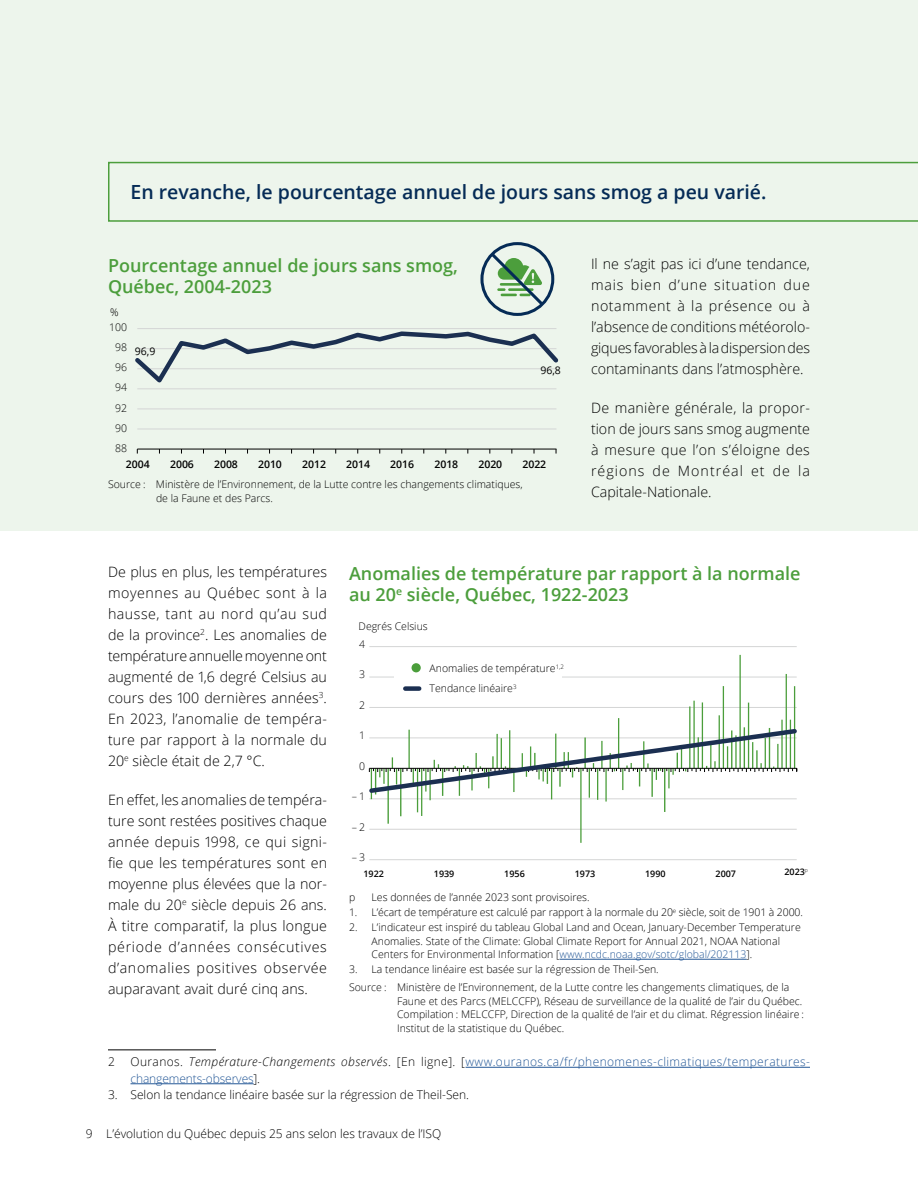
<style>
.page{position:relative;width:918px;height:1188px;background:#fff}
.page>*{position:absolute;margin:0;border:0;box-sizing:border-box;transform-origin:0 0}
.Exergue{font:600 19.5px "Open Sans";color:#052b56}
.Titre{font:600 18px/21.6px "Open Sans";color:#4c9e3c}
.Texte_courant_1_col{font:300 14.25px/21px "Open Sans";color:#000;text-align:justify}
.Notes_bas_page{font:300 12px/16.5px "Open Sans";letter-spacing:.035em;color:#245897}
.Notes_bas_page-2{font:300 12px "Open Sans";color:#000}
.Notes_-_générales___sources{font:300 10.5px/13.5px "Open Sans";color:#000}
.Notes{font:300 10.5px/13.5px "Open Sans";color:#000}
.t1{font:600 10.5px "Open Sans";color:#000}
.t2{font:10.5px "Open Sans";color:#000}
.t3{font:600 9px "Open Sans";color:#000}
.s1{color:#245897}
.s2{color:#000}
.s3{font-style:italic;color:#000}
</style>
<div class="page">
<hr style="left:108px;top:1050px;width:108px;height:1px;background:#000">
<hr style="left:466px;top:1067px;width:344px;height:1px;background:#245897">
<hr style="left:130px;top:1083px;width:124px;height:1px;background:#245897">
<div style="left:0;top:0;width:918px;height:531px;background:#edf5ec"></div>
<hr style="left:137px;top:328px;width:419px;height:1px;background:#d4d5d5">
<hr style="left:137px;top:389px;width:419px;height:1px;background:#d4d5d5">
<hr style="left:137px;top:409px;width:419px;height:1px;background:#d4d5d5">
<hr style="left:137px;top:429px;width:419px;height:1px;background:#d4d5d5">
<hr style="left:137px;top:449px;width:419px;height:1px;background:#000">
<svg style="left:135px;top:331px;width:424px;height:52px"></svg>
<div style="left:480px;top:242px;width:74px;height:74px;border:3px solid #052b56;border-radius:50%"></div>
<svg style="left:488px;top:250px;width:59px;height:59px"></svg>
<svg style="left:108px;top:162px;width:810px;height:60px"></svg>
<hr style="left:560px;top:959px;width:187px;height:1px;background:#245897">
<hr style="left:369px;top:646px;width:428px;height:1px;background:#d4d5d5">
<hr style="left:369px;top:677px;width:428px;height:1px;background:#d4d5d5">
<hr style="left:369px;top:707px;width:428px;height:1px;background:#d4d5d5">
<hr style="left:369px;top:799px;width:428px;height:1px;background:#d4d5d5">
<hr style="left:369px;top:829px;width:428px;height:1px;background:#d4d5d5">
<hr style="left:369px;top:859px;width:428px;height:1px;background:#d4d5d5">
<svg style="left:371px;top:655px;width:424px;height:188px"></svg>
<svg style="left:368px;top:726px;width:430px;height:70px"></svg>
<div style="left:394px;top:654px;width:168px;height:46px;background:#fff"></div>
<div style="left:412px;top:663px;width:9px;height:9px;background:#4b9e3b;border-radius:50%"></div>
<div style="left:405px;top:686px;width:14px;height:5px;background:#1b2f51"></div>
<p class="Exergue" style="left:130px;top:179px;width:638px">En revanche, le pourcentage annuel de jours sans smog a peu varié.</p>
<p class="Titre" style="left:108px;top:254px;width:352px">Pourcentage annuel de jours sans smog,<br>Québec, 2004-2023</p>
<p class="Notes_-_générales___sources" style="left:110px;top:305px;width:10px">%</p>
<p class="Notes_-_générales___sources" style="left:109px;top:320px;width:19px">100</p>
<p class="Notes_-_générales___sources" style="left:115px;top:341px;width:13px">98</p>
<p class="Notes_-_générales___sources" style="left:115px;top:361px;width:13px">96</p>
<p class="Notes_-_générales___sources" style="left:115px;top:381px;width:13px">94</p>
<p class="Notes_-_générales___sources" style="left:115px;top:401px;width:13px">92</p>
<p class="Notes_-_générales___sources" style="left:115px;top:421px;width:13px">90</p>
<p class="Notes_-_générales___sources" style="left:115px;top:442px;width:13px">88</p>
<p class="t2" style="left:135px;top:344px;width:22px">96,9</p>
<p class="t2" style="left:540px;top:363px;width:22px">96,8</p>
<p class="t1" style="left:126px;top:457px;width:25px">2004</p>
<p class="t1" style="left:170px;top:457px;width:25px">2006</p>
<p class="t1" style="left:214px;top:457px;width:25px">2008</p>
<p class="t1" style="left:258px;top:457px;width:25px">2010</p>
<p class="t1" style="left:302px;top:457px;width:25px">2012</p>
<p class="t1" style="left:346px;top:457px;width:25px">2014</p>
<p class="t1" style="left:390px;top:457px;width:25px">2016</p>
<p class="t1" style="left:434px;top:457px;width:25px">2018</p>
<p class="t1" style="left:478px;top:457px;width:25px">2020</p>
<p class="t1" style="left:523px;top:457px;width:25px">2022</p>
<p class="Notes_-_générales___sources" style="left:156px;top:478px;width:368px;text-indent:-48px">Source : Ministère de l’Environnement, de la Lutte contre les changements climatiques, de la Faune et des Parcs.</p>
<p class="Texte_courant_1_col" style="left:591px;top:253px;width:221px">Il ne s’agit pas ici d’une tendance, mais bien d’une situation due notamment à la présence ou à l’absence de conditions météorolo&shy;giques favorables à la dispersion des contaminants dans l’atmosphère.</p>
<p class="Texte_courant_1_col" style="left:591px;top:397px;width:221px">De manière générale, la propor&shy;tion de jours sans smog augmente à mesure que l’on s’éloigne des régions de Montréal et de la Capitale-Nationale.</p>
<p class="Texte_courant_1_col" style="left:108px;top:561px;width:221px">De plus en plus, les températures moyennes au Québec sont à la hausse, tant au nord qu’au sud de la province<sup>2</sup>. Les anomalies de température annuelle moyenne ont augmenté de 1,6 degré Celsius au cours des 100 dernières années<sup>3</sup>.<br>En 2023, l’anomalie de tempéra&shy;ture par rapport à la normale du 20<sup>e</sup> siècle était de 2,7 °C.</p>
<p class="Texte_courant_1_col" style="left:108px;top:789px;width:221px">En effet, les anomalies de tempéra&shy;ture sont restées positives chaque année depuis 1998, ce qui signi&shy;fie que les températures sont en moyenne plus élevées que la nor&shy;male du 20<sup>e</sup> siècle depuis 26 ans.<br>À titre comparatif, la plus longue période d’années consécutives d’anomalies positives observée auparavant avait duré cinq ans.</p>
<p class="Titre" style="left:349px;top:562px;width:453px">Anomalies de température par rapport à la normale au 20<sup>e</sup> siècle, Québec, 1922-2023</p>
<p class="Notes_-_générales___sources" style="left:359px;top:619px;width:71px">Degrés Celsius</p>
<p class="Notes_-_générales___sources" style="left:359px;top:637px;width:7px">4</p>
<p class="Notes_-_générales___sources" style="left:359px;top:668px;width:7px">3</p>
<p class="Notes_-_générales___sources" style="left:359px;top:698px;width:7px">2</p>
<p class="Notes_-_générales___sources" style="left:359px;top:729px;width:7px">1</p>
<p class="Notes_-_générales___sources" style="left:359px;top:759px;width:7px">0</p>
<p class="Notes_-_générales___sources" style="left:352px;top:789px;width:15px">– 1</p>
<p class="Notes_-_générales___sources" style="left:352px;top:820px;width:15px">– 2</p>
<p class="Notes_-_générales___sources" style="left:352px;top:850px;width:15px">– 3</p>
<p class="Notes_-_générales___sources" style="left:430px;top:661px;width:136px">Anomalies de température<sup>1,2</sup></p>
<p class="Notes_-_générales___sources" style="left:430px;top:681px;width:88px">Tendance linéaire<sup>3</sup></p>
<p class="t3" style="left:363px;top:867px;width:22px">1922</p>
<p class="t3" style="left:434px;top:867px;width:22px">1939</p>
<p class="t3" style="left:504px;top:867px;width:22px">1956</p>
<p class="t3" style="left:575px;top:867px;width:22px">1973</p>
<p class="t3" style="left:645px;top:867px;width:22px">1990</p>
<p class="t3" style="left:716px;top:867px;width:22px">2007</p>
<p class="t3" style="left:784px;top:866px;width:25px">2023<sup>p</sup></p>
<p class="Notes" style="left:349px;top:891px;width:8px">p</p>
<p class="Notes" style="left:372px;top:891px;width:220px">Les données de l’année 2023 sont provisoires.</p>
<p class="Notes" style="left:349px;top:906px;width:455px">1. L’écart de température est calculé par rapport à la normale du 20<sup>e</sup> siècle, soit de 1901 à 2000.</p>
<p class="Notes" style="left:372px;top:921px;width:431px;text-indent:-22px">2. L’indicateur est inspiré du tableau Global Land and Ocean, January-December Temperature<br>Anomalies. State of the Climate: Global Climate Report for Annual 2021, NOAA National<br>Centers for Environmental Information [<span class="s1">www.ncdc.noaa.gov/sotc/global/202113</span>].</p>
<p class="Notes" style="left:349px;top:963px;width:311px">3. La tendance linéaire est basée sur la régression de Theil-Sen.</p>
<p class="Notes_-_générales___sources" style="left:397px;top:981px;width:409px;text-indent:-48px">Source : Ministère de l’Environnement, de la Lutte contre les changements climatiques, de la Faune et des Parcs (MELCCFP), Réseau de surveillance de la qualité de l’air du Québec.<br>Compilation : MELCCFP, Direction de la qualité de l’air et du climat. Régression linéaire :<br>Institut de la statistique du Québec.</p>
<p class="Notes_bas_page-2" style="left:108px;top:1054px;width:8px">2</p>
<p class="Notes_bas_page" style="left:130px;top:1053px;width:681px"><span class="s2">Ouranos.</span> <span class="s3">Température-Changements observés</span><span class="s2">. [En ligne]. [</span>www.ouranos.ca/fr/phenomenes-climatiques/temperatures&shy;changements-observes<span class="s2">].</span></p>
<p class="Notes_bas_page-2" style="left:108px;top:1087px;width:363px">3. Selon la tendance linéaire basée sur la régression de Theil-Sen.</p>
<p class="Notes_bas_page-2" style="left:86px;top:1125px;width:357px">9 L’évolution du Québec depuis 25 ans selon les travaux de l’ISQ</p>
</div>
